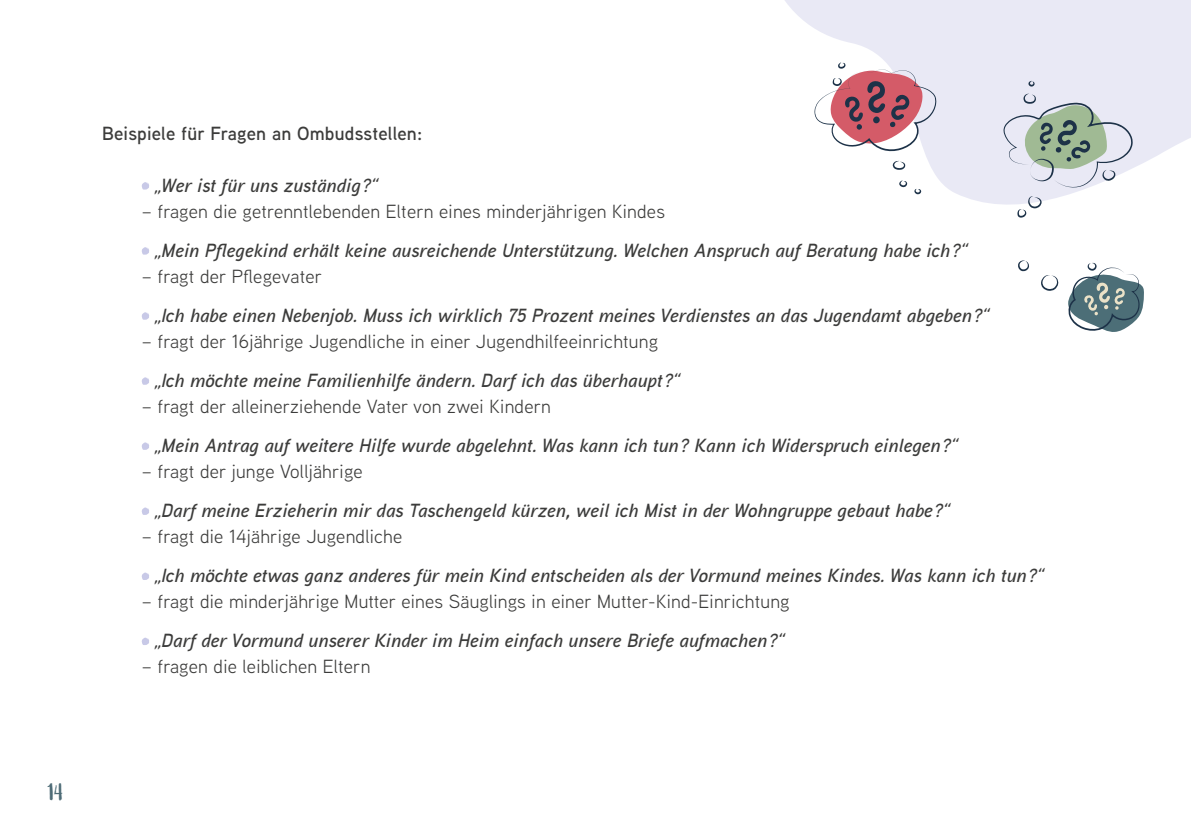
<style>
.page{position:relative;width:1191px;height:840px;background:#fff}
.page>*{position:absolute;margin:0;border:0;box-sizing:border-box;transform-origin:0 0}
.t1{font:24px "Active";color:#4d6b76}
.t2{font:italic 600 19px "Aaux Next";letter-spacing:.01em;color:#3c3c3b}
.t3{font:19px "Aaux Next";letter-spacing:.01em;color:#3c3c3b}
.t4{font:600 19px "Aaux Next";letter-spacing:.01em;color:#3c3c3b}
</style>
<div class="page">
<svg style="left:785px;top:0;width:406px;height:218px;fill:#e9e9f5"></svg>
<svg style="left:142px;top:182px;width:7px;height:8px"></svg>
<svg style="left:142px;top:247px;width:7px;height:8px"></svg>
<svg style="left:142px;top:312px;width:7px;height:8px"></svg>
<svg style="left:141px;top:377px;width:8px;height:8px"></svg>
<svg style="left:141px;top:442px;width:8px;height:8px"></svg>
<svg style="left:141px;top:507px;width:8px;height:8px"></svg>
<svg style="left:141px;top:572px;width:8px;height:8px"></svg>
<svg style="left:141px;top:637px;width:8px;height:8px"></svg>
<svg style="left:914px;top:188px;width:7px;height:6px"></svg>
<svg style="left:899px;top:180px;width:8px;height:7px"></svg>
<svg style="left:892px;top:161px;width:13px;height:9px"></svg>
<svg style="left:814px;top:62px;width:122px;height:90px"></svg>
<svg style="left:1017px;top:196px;width:24px;height:21px"></svg>
<svg style="left:1028px;top:81px;width:7px;height:6px"></svg>
<svg style="left:1003px;top:93px;width:129px;height:95px;background:#c3cccb"></svg>
<svg style="left:1018px;top:260px;width:11px;height:12px"></svg>
<svg style="left:1041px;top:275px;width:17px;height:16px"></svg>
<svg style="left:1068px;top:262px;width:76px;height:70px"></svg>
<p class="t4" style="left:102px;top:120px;width:322px">Beispiele für Fragen an Ombudsstellen:</p>
<p class="t2" style="left:155px;top:172px;width:223px">„Wer ist für uns zuständig?“</p>
<p class="t3" style="left:142px;top:198px;width:524px">– fragen die getrenntlebenden Eltern eines minderjährigen Kindes</p>
<p class="t2" style="left:155px;top:237px;width:813px">„Mein Pflegekind erhält keine ausreichende Unterstützung. Welchen Anspruch auf Beratung habe ich?“</p>
<p class="t3" style="left:142px;top:263px;width:182px">– fragt der Pflegevater</p>
<p class="t2" style="left:155px;top:302px;width:834px">„Ich habe einen Nebenjob. Muss ich wirklich 75 Prozent meines Verdienstes an das Jugendamt abgeben?“</p>
<p class="t3" style="left:142px;top:328px;width:518px">– fragt der 16jährige Jugendliche in einer Jugendhilfeeinrichtung</p>
<p class="t2" style="left:155px;top:367px;width:525px">„Ich möchte meine Familienhilfe ändern. Darf ich das überhaupt?“</p>
<p class="t3" style="left:142px;top:393px;width:411px">– fragt der alleinerziehende Vater von zwei Kindern</p>
<p class="t2" style="left:155px;top:432px;width:803px">„Mein Antrag auf weitere Hilfe wurde abgelehnt. Was kann ich tun? Kann ich Widerspruch einlegen?“</p>
<p class="t3" style="left:142px;top:458px;width:222px">– fragt der junge Volljährige</p>
<p class="t2" style="left:155px;top:497px;width:795px">„Darf meine Erzieherin mir das Taschengeld kürzen, weil ich Mist in der Wohngruppe gebaut habe?“</p>
<p class="t3" style="left:142px;top:523px;width:262px">– fragt die 14jährige Jugendliche</p>
<p class="t2" style="left:155px;top:562px;width:889px">„Ich möchte etwas ganz anderes für mein Kind entscheiden als der Vormund meines Kindes. Was kann ich tun?“</p>
<p class="t3" style="left:142px;top:588px;width:649px">– fragt die minderjährige Mutter eines Säuglings in einer Mutter-Kind-Einrichtung</p>
<p class="t2" style="left:155px;top:627px;width:630px">„Darf der Vormund unserer Kinder im Heim einfach unsere Briefe aufmachen?“</p>
<p class="t3" style="left:142px;top:653px;width:230px">– fragen die leiblichen Eltern</p>
<p class="t1" style="left:48px;top:778px;width:17px">14</p>
</div>
